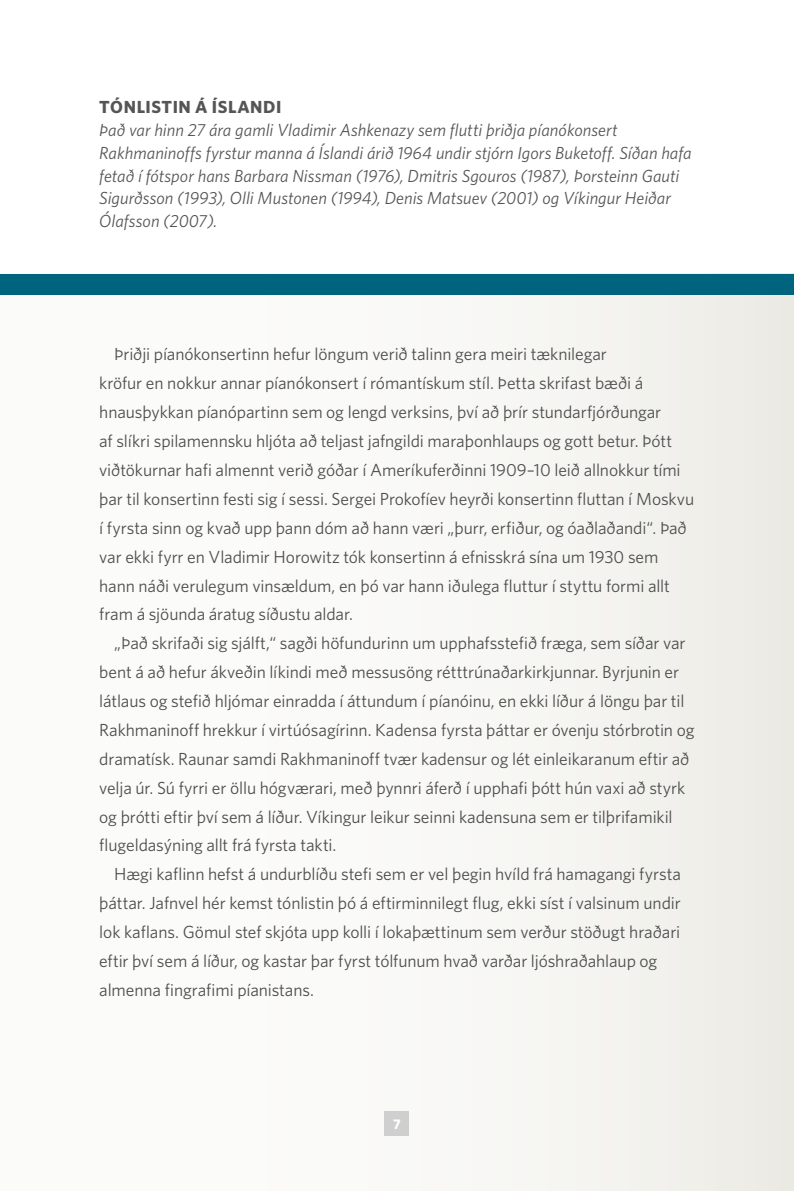
<style>
.page{position:relative;width:794px;height:1191px;background:#fff}
.page>*{position:absolute;margin:0;border:0;box-sizing:border-box;transform-origin:0 0}
.t1{font:17.5px/28.9px "Whitney";letter-spacing:-.005em;color:#4e4e4d}
.t2{font:italic 17.5px/22.8px "Whitney";letter-spacing:.005em;color:#555}
.t3{font:17.5px "Whitney Bold SC";letter-spacing:.03em;color:#555}
.t4{font:700 14px "Whitney";color:#fff}
</style>
<div class="page">
<div style="left:0;top:274px;width:794px;height:917px;background:linear-gradient(to right,#fff,#f0efea)"></div>
<div style="left:384px;top:1111px;width:25px;height:25px;background:#cfcfcf"></div>
<div style="left:0;top:274px;width:794px;height:21px;background:#00647f"></div>
<p class="t3" style="left:99px;top:97px;width:184px">TÓNLISTIN Á ÍSLANDI</p>
<p class="t2" style="left:99px;top:118px;width:594px">Það var hinn 27 ára gamli Vladimir Ashkenazy sem flutti þriðja píanókonsert Rakhmaninoffs fyrstur manna á Íslandi árið 1964 undir stjórn Igors Buketoff. Síðan hafa fetað í fótspor hans Barbara Nissman (1976), Dmitris Sgouros (1987), Þorsteinn Gauti Sigurðsson (1993), Olli Mustonen (1994), Denis Matsuev (2001) og Víkingur Heiðar Ólafsson (2007).</p>
<p class="t1" style="left:99px;top:339px;width:596px;text-indent:15px">Þriðji píanókonsertinn hefur löngum verið talinn gera meiri tæknilegar<br>kröfur en nokkur annar píanókonsert í rómantískum stíl. Þetta skrifast bæði á hnausþykkan píanópartinn sem og lengd verksins, því að þrír stundarfjórðungar<br>af slíkri spilamennsku hljóta að teljast jafngildi maraþonhlaups og gott betur. Þótt viðtökurnar hafi almennt verið góðar í Ameríkuferðinni 1909–10 leið allnokkur tími þar til konsertinn festi sig í sessi. Sergei Prokofíev heyrði konsertinn fluttan í M oskvu í fyrsta sinn og kvað upp þann dóm að hann væri „þurr, erfiður, og óaðlaðandi“. Það var ekki fyrr en Vladimir Horowitz tók konsertinn á efnisskrá sína um 1930 sem hann náði verulegum vinsældum, en þó var hann iðulega fluttur í styttu formi allt fram á sjöunda áratug síðustu aldar.</p>
<p class="t1" style="left:99px;top:628px;width:597px;text-indent:15px">„Það skrifaði sig sjálft,“ sagði höfundurinn um upphafsstefið fræga, sem síðar var bent á að hefur ákveðin líkindi með messusöng rétttrúnaðarkirkjunnar. Byrjunin er látlaus og stefið hljómar einradda í áttundum í píanóinu, en ekki líður á löngu þar til Rakhmaninoff hrekkur í virtúósagírinn. Kadensa fyrsta þáttar er óvenju stórbrotin og dramatísk. Raunar samdi Rakhmaninoff tvær kadensur og lét einleikaranum eftir að velja úr. Sú fyrri er öllu hógværari, með þynnri áferð í upphafi þótt hún vaxi að styrk og þrótti eftir því sem á líður. Víkingur leikur seinni kadensuna sem er tilþrifamikil flugeldasýning allt frá fyrsta takti.</p>
<p class="t1" style="left:99px;top:859px;width:583px;text-indent:15px">Hægi kaflinn hefst á undurblíðu stefi sem er vel þegin hvíld frá hamagangi fyrsta þáttar. Jafnvel hér kemst tónlistin þó á eftirminnilegt flug, ekki síst í valsinum undir lok kaflans. Gömul stef skjóta upp kolli í lokaþættinum sem verður stöðugt hraðari eftir því sem á líður, og kastar þar fyrst tólfunum hvað varðar ljóshraðahlaup og almenna fingrafimi píanistans.</p>
<p class="t4" style="left:393px;top:1115px;width:9px">7</p>
</div>
